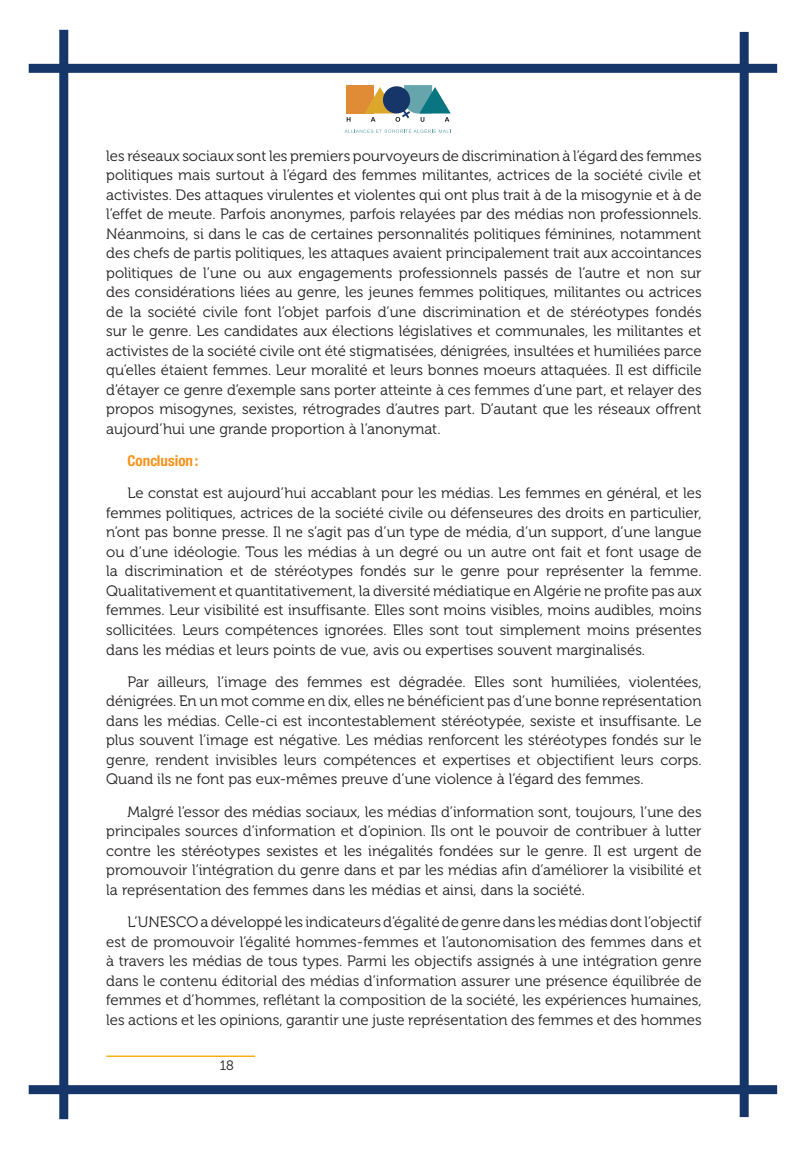
<style>
.page{position:relative;width:808px;height:1149px;background:#fff}
.page>*{position:absolute;margin:0;border:0;box-sizing:border-box;transform-origin:0 0}
.Texte{font:15px/19.5px "Museo 300";color:#231f20}
.Note_de_page{font:15px/19.5px "Museo 300";color:#231f20}
.Texte-2{font:700 condensed 15px "Helvetica Neue";color:#f7931d}
.t1{font:13.5px "Museo 300";color:#231f20}
</style>
<div class="page">
<div style="left:346px;top:85px;width:28px;height:28px;background:#e08c37"></div>
<svg style="left:347px;top:117px;width:3px;height:5px"></svg>
<svg style="left:364px;top:85px;width:87px;height:37px"></svg>
<svg style="left:344px;top:129px;width:107px;height:4px"></svg>
<div style="left:59px;top:30px;width:9px;height:1088px;background:#163569"></div>
<div style="left:740px;top:32px;width:9px;height:1084px;background:#163569"></div>
<div style="left:29px;top:64px;width:748px;height:9px;background:#163569"></div>
<div style="left:29px;top:1084px;width:748px;height:9px;background:#163569"></div>
<hr style="left:106px;top:1055px;width:149px;height:1px;background:#faaf18">
<p class="Note_de_page" style="left:106px;top:146px;width:597px">les réseaux sociaux sont les premiers pourvoyeurs de discrimination à l’égard des femmes politiques mais surtout à l’égard des femmes militantes, actrices de la société civile et activistes. Des attaques virulentes et violentes qui ont plus trait à de la misogynie et à de l’effet de meute. Parfois anonymes, parfois relayées par des médias non professionnels.<br>Néanmoins, si dans le cas de certaines personnalités politiques féminines, notamment des chefs de partis politiques, les attaques avaient principalement trait aux accointances politiques de l’une ou aux engagements professionnels passés de l’autre et non sur des considérations liées au genre, les jeunes femmes politiques, militantes ou actrices de la société civile font l’objet parfois d’une discrimination et de stéréotypes fondés sur le genre. Les candidates aux élections législatives et communales, les militantes et activistes de la société civile ont été stigmatisées, dénigrées, insultées et humiliées parce qu’elles étaient femmes. Leur moralité et leurs bonnes moeurs attaquées. Il est difficile d’étayer ce genre d’exemple sans porter atteinte à ces femmes d’une part, et relayer des propos misogynes, sexistes, rétrogrades d’autres part. D’autant que les réseaux offrent aujourd’hui une grande proportion à l’anonymat.</p>
<p class="Texte-2" style="left:128px;top:451px;width:72px">Conclusion:</p>
<p class="Texte" style="left:106px;top:483px;width:597px;text-indent:21px">Le constat est aujourd’hui accablant pour les médias. Les femmes en général, et les femmes politiques, actrices de la société civile ou défenseures des droits en particulier, n’ont pas bonne presse. Il ne s’agit pas d’un type de média, d’un support, d’une langue ou d’une idéologie. Tous les médias à un degré ou un autre ont fait et font usage de la discrimination et de stéréotypes fondés sur le genre pour représenter la femme.<br>Qualitativement et quantitativement, la diversité médiatique en Algérie ne profite pas aux femmes. Leur visibilité est insuffisante. Elles sont moins visibles, moins audibles, moins sollicitées. Leurs compétences ignorées. Elles sont tout simplement moins présentes dans les médias et leurs points de vue, avis ou expertises souvent marginalisés.</p>
<p class="Texte" style="left:106px;top:672px;width:597px;text-indent:21px">Par ailleurs, l’image des femmes est dégradée. Elles sont humiliées, violentées, dénigrées. En un mot comme en dix, elles ne bénéficient pas d’une bonne représentation dans les médias. Celle-ci est incontestablement stéréotypée, sexiste et insuffisante. Le plus souvent l’image est négative. Les médias renforcent les stéréotypes fondés sur le genre, rendent invisibles leurs compétences et expertises et objectifient leurs corps.<br>Quand ils ne font pas eux-mêmes preuve d’une violence à l’égard des femmes.</p>
<p class="Texte" style="left:106px;top:801px;width:597px;text-align:justify;text-indent:21px">Malgré l’essor des médias sociaux, les médias d’information sont, toujours, l’une des principales sources d’information et d’opinion. Ils ont le pouvoir de contribuer à lutter contre les stéréotypes sexistes et les inégalités fondées sur le genre. Il est urgent de promouvoir l’intégration du genre dans et par les médias afin d’améliorer la visibilité et la représentation des femmes dans les médias et ainsi, dans la société.</p>
<p class="Texte" style="left:106px;top:912px;width:597px;text-align:justify;text-indent:21px">L’UNESCO a développé les indicateurs d’égalité de genre dans les médias dont l’objectif est de promouvoir l’égalité hommes-femmes et l’autonomisation des femmes dans et à travers les médias de tous types. Parmi les objectifs assignés à une intégration genre dans le contenu éditorial des médias d’information assurer une présence équilibrée de femmes et d’hommes, reflétant la composition de la société, les expériences humaines, les actions et les opinions, garantir une juste représentation des femmes et des hommes</p>
<p class="t1" style="left:220px;top:1057px;width:16px">18</p>
</div>
